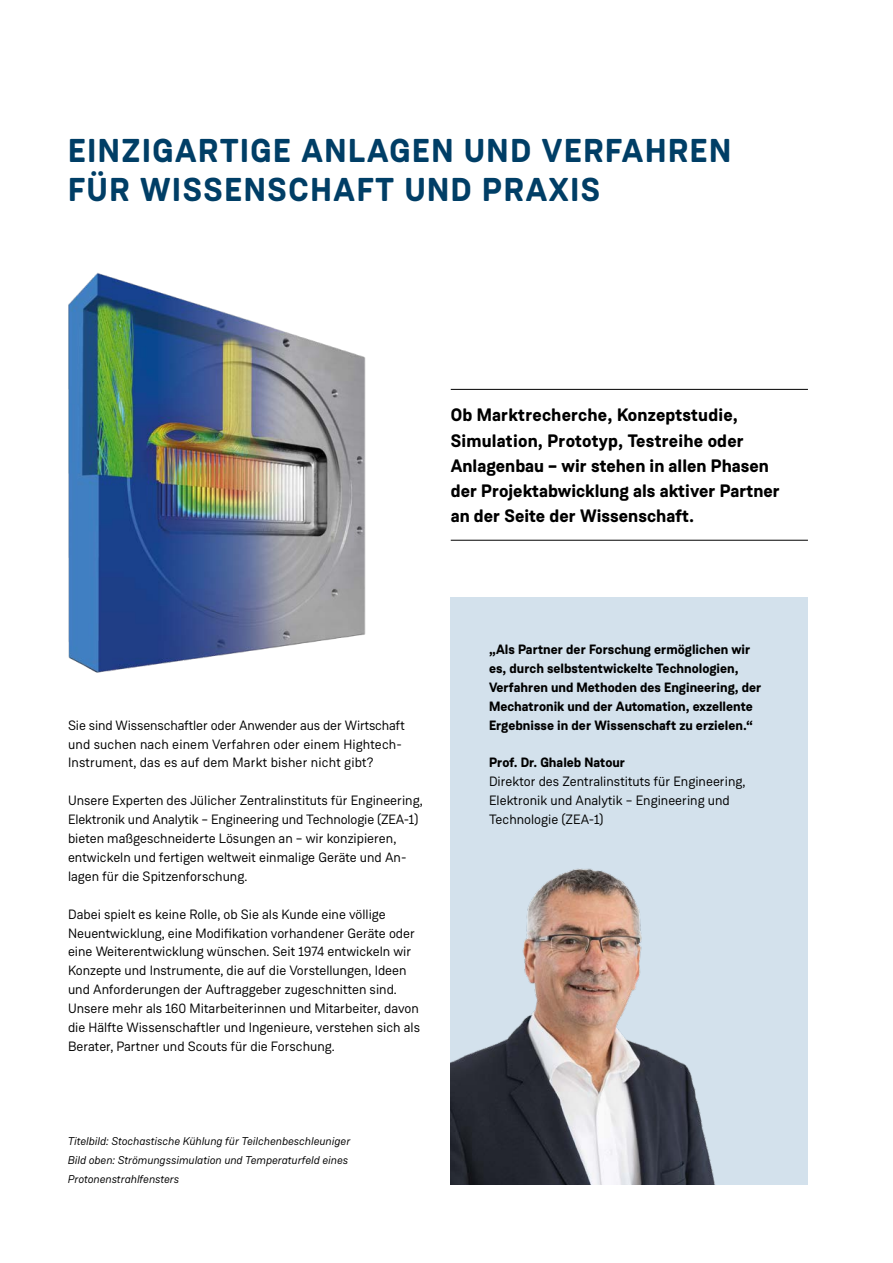
<style>
.page{position:relative;width:893px;height:1263px;background:#fff}
.page>*{position:absolute;margin:0;border:0;box-sizing:border-box;transform-origin:0 0}
.t1{font:700 33px/39.6px "Weissenhof Grotesk";letter-spacing:.05em;color:#003e66}
.t2{font:700 18px/25.2px "Weissenhof Grotesk";color:#000}
.t3{font:13.5px/18.9px "Weissenhof Grotesk";color:#000}
.t4{font:700 13.5px/18.9px "Weissenhof Grotesk";color:#000}
.t5{font:italic 11.25px/18.9px "Weissenhof Grotesk";color:#000}
</style>
<div class="page">
<div style="left:451px;top:597px;width:357px;height:587px;background:#d3e1ec"></div>
<img style="left:451px;top:868px;width:264px;height:316px">
<hr style="left:451px;top:389px;width:357px;height:1px;background:#000">
<hr style="left:451px;top:540px;width:357px;height:1px;background:#000">
<img style="left:68px;top:273px;width:298px;height:400px">
<h1 class="t1" style="left:68px;top:131px;width:665px">EINZIGARTIGE ANLAGEN UND VERFAHREN<br>FÜR WISSENSCHAFT UND PRAXIS</h1>
<h2 class="t2" style="left:451px;top:403px;width:331px">Ob Marktrecherche, Konzeptstudie, Simulation, Prototyp, Testreihe oder Anlagenbau – wir stehen in allen Phasen der Projektabwicklung als aktiver Partner an der Seite der Wissenschaft.</h2>
<p class="t3" style="left:68px;top:715px;width:338px">Sie sind Wissenschaftler oder Anwender aus der Wirtschaft und suchen nach einem Verfahren oder einem Hightech-<br>Instrument, das es auf dem Markt bisher nicht gibt?</p>
<p class="t3" style="left:68px;top:791px;width:356px">Unsere Experten des Jülicher Zentralinstituts für Engineering, Elektronik und Analytik – Engineering und Technologie (ZEA-1) bieten maßgeschneiderte Lösungen an – wir konzipieren, entwickeln und fertigen weltweit einmalige Geräte und An&shy;lagen für die Spitzenforschung.</p>
<p class="t3" style="left:68px;top:904px;width:354px">Dabei spielt es keine Rolle, ob Sie als Kunde eine völlige Neuentwicklung, eine Modifikation vorhandener Geräte oder eine Weiterentwicklung wünschen. Seit 1974 entwickeln wir Konzepte und Instrumente, die auf die Vorstellungen, Ideen und Anforderungen der Auftraggeber zugeschnitten sind.<br>Unsere mehr als 160 Mitarbeiterinnen und Mitarbeiter, davon die Hälfte Wissenschaftler und Ingenieure, verstehen sich als Berater, Partner und Scouts für die Forschung.</p>
<p class="t5" style="left:68px;top:1132px;width:284px">Titelbild: Stochastische Kühlung für Teilchenbeschleuniger<br>Bild oben: Strömungssimulation und Temperaturfeld eines<br>Protonenstrahlfensters</p>
<p class="t4" style="left:489px;top:640px;width:274px">„Als Partner der Forschung ermöglichen wir es, durch selbstentwickelte Technologien, Verfahren und Methoden des Engineering, der Mechatronik und der Automation, exzellente Ergebnisse in der Wissenschaft zu erzielen.“</p>
<p class="t4" style="left:489px;top:753px;width:138px">Prof. Dr. Ghaleb Natour</p>
<p class="t3" style="left:489px;top:772px;width:258px">Direktor des Zentralinstituts für Engineering,<br>Elektronik und Analytik – Engineering und<br>Technologie (ZEA-1)</p>
</div>
